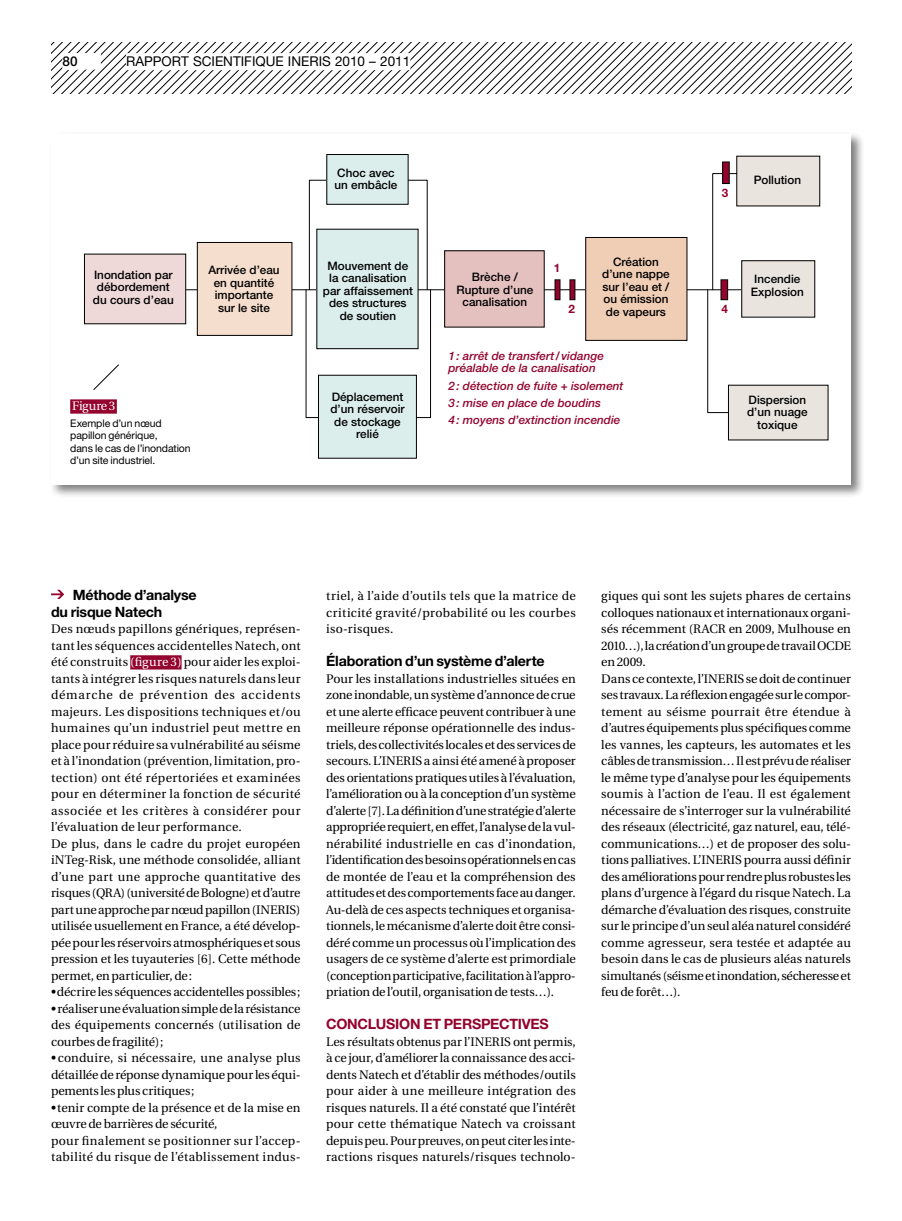
<style>
.page{position:relative;width:902px;height:1221px;background:#fff}
.page>*{position:absolute;margin:0;border:0;box-sizing:border-box;transform-origin:0 0}
.t1{font:700 14.25px/16.5px "Helvetica Neue";letter-spacing:-.015em;color:#000}
.t2{font:700 14.25px "Helvetica Neue";letter-spacing:-.015em;color:#93032d}
.t3{font:13.5px "Helvetica Neue";color:#000}
.t4{font:500 13.5px "Helvetica Neue";color:#000}
.t5{font:12.3px/16.5px "Utopia";letter-spacing:.005em;color:#000;text-align:justify}
.t6{font:12.3px "Utopia";letter-spacing:-.015em;color:#000}
.t7{font:12.3px "Utopia";letter-spacing:-.025em;color:#fff}
.t8{font:500 11.7px/12.5px "Helvetica Neue";color:#000;text-align:center}
.t9{font:italic 500 11.7px/17.1px "Helvetica Neue";color:#93032d}
.t10{font:700 11.7px "Helvetica Neue";color:#93032d}
.t11{font:10.5px/12.5px "Helvetica Neue";letter-spacing:-.005em;color:#000}
.s1{color:#fff}
</style>
<div class="page">
<svg style="left:51px;top:43px;width:800px;height:51px"></svg>
<div style="left:63px;top:53px;width:38px;height:17px;background:#fff"></div>
<div style="left:126px;top:53px;width:284px;height:17px;background:#fff"></div>
<div style="left:130px;top:655px;width:51px;height:14px;background:#93032d"></div>
<div style="left:49px;top:131px;width:816px;height:368px;background:#000;opacity:.5"></div>
<div style="left:51px;top:134px;width:799px;height:350px;background:#fff"></div>
<svg style="left:305px;top:180px;width:23px;height:238px"></svg>
<svg style="left:403px;top:180px;width:28px;height:238px"></svg>
<svg style="left:707px;top:173px;width:31px;height:240px"></svg>
<hr style="left:183px;top:289px;width:562px;height:1px;background:#030304">
<div style="left:327px;top:154px;width:81px;height:50px;background:#dceeeb"></div>
<div style="left:326px;top:154px;width:82px;height:50px;border:1px solid #000"></div>
<div style="left:84px;top:254px;width:102px;height:70px;background:#efd8d8"></div>
<div style="left:84px;top:254px;width:102px;height:70px;border:1px solid #000"></div>
<div style="left:318px;top:375px;width:98px;height:83px;background:#dceeeb"></div>
<div style="left:317px;top:229px;width:101px;height:119px;background:#dceeeb"></div>
<div style="left:585px;top:237px;width:102px;height:103px;background:#f0cdb5"></div>
<div style="left:585px;top:237px;width:102px;height:103px;border:1px solid #000"></div>
<div style="left:197px;top:242px;width:95px;height:93px;background:#f5decd"></div>
<div style="left:197px;top:242px;width:95px;height:93px;border:1px solid #000"></div>
<div style="left:555px;top:280px;width:5px;height:20px;background:#93032d"></div>
<div style="left:570px;top:280px;width:5px;height:20px;background:#93032d"></div>
<div style="left:721px;top:280px;width:6px;height:20px;background:#93032d"></div>
<div style="left:722px;top:162px;width:7px;height:21px;background:#93032d"></div>
<div style="left:722px;top:162px;width:7px;height:22px;border:1px solid #030304"></div>
<div style="left:736px;top:156px;width:83px;height:50px;background:#eae4df"></div>
<div style="left:741px;top:261px;width:73px;height:56px;background:#eae4df"></div>
<div style="left:741px;top:260px;width:73px;height:57px;border:1px solid #000"></div>
<div style="left:728px;top:385px;width:100px;height:55px;background:#eae4df"></div>
<div style="left:444px;top:251px;width:100px;height:76px;background:#e4c0bf"></div>
<div style="left:70px;top:399px;width:47px;height:14px;background:#93032d"></div>
<svg style="left:93px;top:364px;width:26px;height:26px"></svg>
<svg style="left:51px;top:589px;width:13px;height:10px"></svg>
<p class="t4" style="left:63px;top:53px;width:17px">80</p>
<p class="t3" style="left:126px;top:53px;width:285px">Rapport Scientifique I neris 2010 – 2011</p>
<p class="t8" style="left:334px;top:166px;width:64px;text-align:left">Choc avec un embâcle</p>
<p class="t8" style="left:93px;top:268px;width:82px">Inondation par débordement du cours d’eau</p>
<p class="t8" style="left:208px;top:264px;width:73px">Arrivée d’eau en quantité importante sur le site</p>
<p class="t8" style="left:602px;top:255px;width:69px">Création d’une nappe sur l’eau et / ou émission de vapeurs</p>
<p class="t8" style="left:323px;top:259px;width:92px">Mouvement de la canalisation par affaissement des structures de soutien</p>
<p class="t10" style="left:554px;top:261px;width:8px">1</p>
<p class="t8" style="left:456px;top:271px;width:78px">Brèche /<br>Rupture d’une canalisation</p>
<p class="t10" style="left:568px;top:302px;width:8px">2</p>
<p class="t7" style="left:72px;top:399px;width:45px">Figure 3</p>
<p class="t11" style="left:70px;top:416px;width:122px">Exemple d’un nœud papillon générique,<br>dans le cas de l’inondation d’un site industriel.</p>
<p class="t8" style="left:330px;top:390px;width:76px">Déplacement d’un réservoir de stockage relié</p>
<p class="t9" style="left:448px;top:349px;width:157px;line-height:12.5px">1: arrêt de transfert/ vidange préalable de la canalisation</p>
<p class="t9" style="left:448px;top:377px;width:176px">2: détection de fuite + isolement<br>3: mise en place de boudins<br>4: moyens d’extinction incendie</p>
<p class="t10" style="left:721px;top:185px;width:8px">3</p>
<p class="t8" style="left:753px;top:173px;width:49px">Pollution</p>
<p class="t10" style="left:721px;top:302px;width:8px">4</p>
<p class="t8" style="left:750px;top:273px;width:55px;text-align:left">Incendie<br>Explosion</p>
<p class="t8" style="left:747px;top:393px;width:62px">Dispersion d’un nuage toxique</p>
<p class="t1" style="left:51px;top:586px;width:147px;text-indent:22px">Méthode d’analyse du risque Natech</p>
<p class="t5" style="left:51px;top:621px;width:251px;text-align:left">Des nœuds papillons génériques, représen&shy;tant les séquences accidentelles Natech, ont été construits <span class="s1">(figure 3)</span> pour aider les exploi&shy;tants à intégrer les risques naturels dans leur démarche de prévention des accidents majeurs. Les dispositions techniques et/ou humaines qu’un industriel peut mettre en place pour réduire sa vulnérabilité au séisme et à l’inondation (prévention, limitation, pro&shy;tection) ont été répertoriées et examinées pour en déterminer la fonction de sécurité associée et les critères à considérer pour l’évaluation de leur performance.<br>De plus, dans le cadre du projet européen iNTeg-Risk, une méthode consolidée, alliant d’une part une approche quantitative des risques (QRA) (université de Bologne) et d’autre part une approche par nœud papillon (INERIS) utilisée usuellement en France, a été dévelop&shy;pée pour les réservoirs atmosphériques et sous pression et les tuyauteries [6]. Cette méthode permet, en particulier, de:</p>
<p class="t6" style="left:51px;top:985px;width:251px">•décrire les séquences accidentelles possibles;</p>
<p class="t5" style="left:51px;top:1000px;width:251px">• réaliser une évaluation simple de la résistance des équipements concernés (utilisation de courbes de fragilité);</p>
<p class="t5" style="left:51px;top:1049px;width:251px">•conduire, si nécessaire, une analyse plus détaillée de réponse dynamique pour les équi&shy;pements les plus critiques;</p>
<p class="t5" style="left:51px;top:1099px;width:251px;text-align:left">•tenir compte de la présence et de la mise en œuvre de barrières de sécurité,<br>pour finalement se positionner sur l’accep&shy;tabilité du risque de l’établissement indus-</p>
<p class="t5" style="left:326px;top:587px;width:251px">triel, à l’aide d’outils tels que la matrice de criticité gravité/probabilité ou les courbes iso-risques.</p>
<p class="t1" style="left:326px;top:652px;width:220px">Élaboration d’un système d’alerte</p>
<p class="t5" style="left:326px;top:670px;width:251px">Pour les installations industrielles situées en zone inondable, un système d’annonce de crue et une alerte efficace peuvent contribuer à une meilleure réponse opérationnelle des indus&shy;triels, des collectivités locales et des services de secours. L’INERIS a ainsi été amené à proposer des orientations pratiques utiles à l’évaluation, l’amélioration ou à la conception d’un système d’alerte [7]. La définition d’une stratégie d’alerte appropriée requiert, en effet, l’analyse de la vul&shy;nérabilité industrielle en cas d’inondation, l’identification des besoins opérationnels en cas de montée de l’eau et la compréhension des attitudes et des comportements face au danger.<br>Au-delà de ces aspects techniques et organisa&shy;tionnels, le mécanisme d’alerte doit être consi&shy;déré comme un processus où l’implication des usagers de ce système d’alerte est primordiale (conception participative, facilitation à l’appro&shy;priation de l’outil, organisation de tests…).</p>
<p class="t2" style="left:326px;top:1015px;width:146px">Conclusion et persp</p>
<p class="t2" style="left:490px;top:1015px;width:58px">ectives</p>
<p class="t5" style="left:326px;top:1033px;width:251px">Les résultats obtenus par l’INERIS ont permis, à ce jour, d’améliorer la connaissance des acci&shy;dents Natech et d’établir des méthodes/outils pour aider à une meilleure intégration des risques naturels. Il a été constaté que l’intérêt pour cette thématique Natech va croissant depuis peu. Pour preuves, on peut citer les inte&shy;ractions risques naturels/risques technolo-</p>
<p class="t5" style="left:601px;top:588px;width:251px;text-align:left">giques qui sont les sujets phares de certains colloques nationaux et internationaux organi&shy;sés récemment (RACR en 2009, Mulhouse en 2010…), la création d’un groupe de travail OCDE en 2009.<br>Dans ce contexte, l’INERIS se doit de continuer ses travaux. La réflexion engagée sur le compor&shy;tement au séisme pourrait être étendue à d’autres équipements plus spécifiques comme les vannes, les capteurs, les automates et les câbles de transmission… Il est prévu de réaliser le même type d’analyse pour les équipements soumis à l’action de l’eau. Il est également nécessaire de s’interroger sur la vulnérabilité des réseaux (électricité, gaz naturel, eau, télé&shy;communications…) et de proposer des solu&shy;tions palliatives. L’INERIS pourra aussi définir des améliorations pour rendre plus robustes les plans d’urgence à l’égard du risque Natech. La démarche d’évaluation des risques, construite sur le principe d’un seul aléa naturel considéré comme agresseur, sera testée et adaptée au besoin dans le cas de plusieurs aléas naturels simultanés (séisme et inondation, sécheresse et feu de forêt…).</p>
</div>
